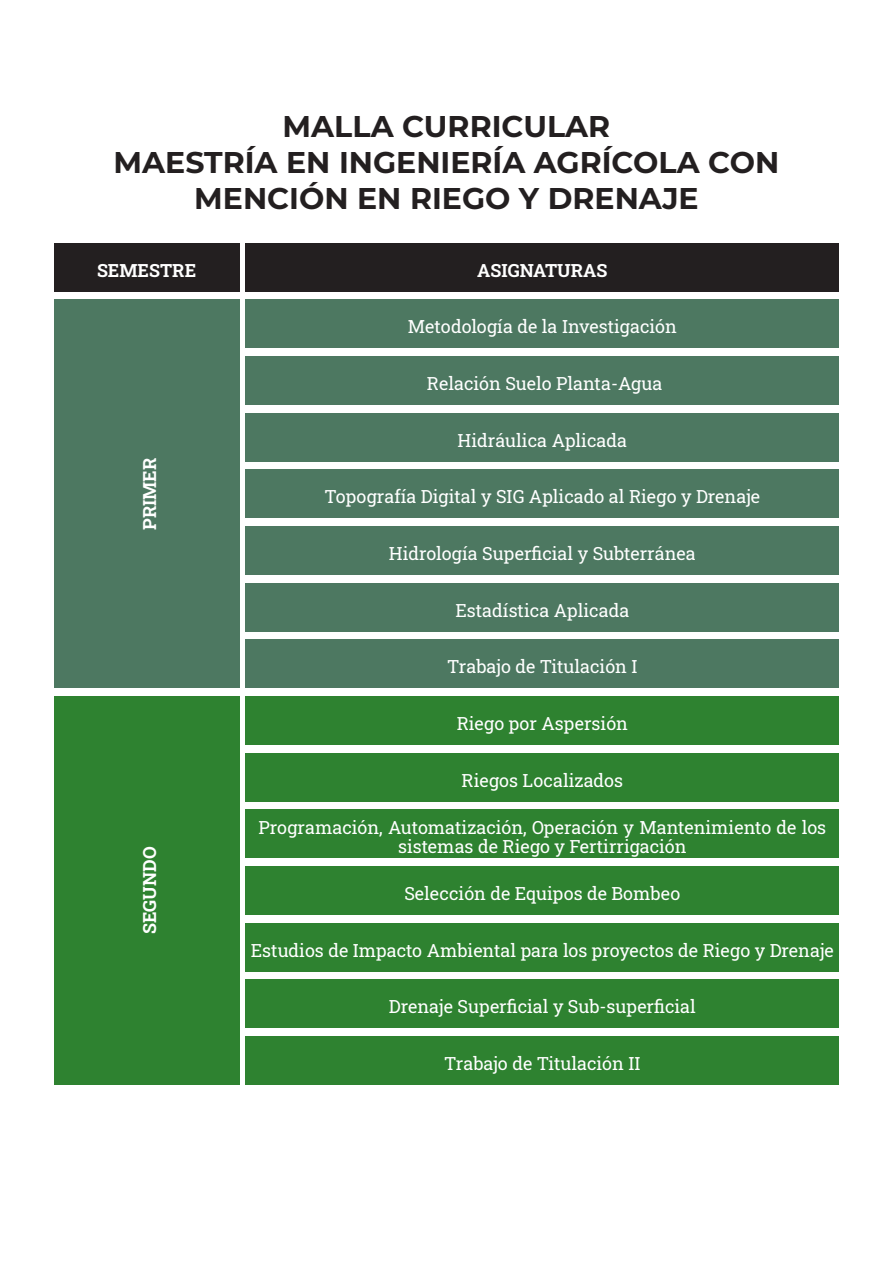
<style>
.page{position:relative;width:893px;height:1263px;background:#fff}
.page>*{position:absolute;margin:0;border:0;box-sizing:border-box;transform-origin:0 0}
.t1{font:700 30px/36px "Montserrat";color:#231f20;text-align:center}
.t2{font:18px/18.6px "Roboto Slab";color:#fff;text-align:center}
.t3{font:700 18px "Roboto Slab";color:#fff}
</style>
<div class="page">
<div style="left:246px;top:243px;width:593px;height:49px;background:#231f20"></div>
<div style="left:246px;top:300px;width:593px;height:48px;background:#4d7861"></div>
<div style="left:246px;top:640px;width:593px;height:48px;background:#4d7861"></div>
<div style="left:246px;top:470px;width:593px;height:48px;background:#4d7861"></div>
<div style="left:246px;top:810px;width:593px;height:48px;background:#2e8230"></div>
<div style="left:246px;top:356px;width:593px;height:49px;background:#4d7861"></div>
<div style="left:246px;top:696px;width:593px;height:49px;background:#2e8230"></div>
<div style="left:246px;top:526px;width:593px;height:49px;background:#4d7861"></div>
<div style="left:246px;top:866px;width:593px;height:49px;background:#2e8230"></div>
<div style="left:246px;top:980px;width:593px;height:48px;background:#2e8230"></div>
<div style="left:246px;top:413px;width:593px;height:48px;background:#4d7861"></div>
<div style="left:246px;top:753px;width:593px;height:48px;background:#2e8230"></div>
<div style="left:246px;top:583px;width:593px;height:48px;background:#4d7861"></div>
<div style="left:246px;top:923px;width:593px;height:48px;background:#2e8230"></div>
<div style="left:246px;top:1036px;width:593px;height:49px;background:#2e8230"></div>
<div style="left:54px;top:243px;width:185px;height:49px;background:#231f20"></div>
<div style="left:54px;top:300px;width:185px;height:388px;background:#4d7861"></div>
<div style="left:54px;top:696px;width:185px;height:389px;background:#2e8230"></div>
<p class="t1" style="left:283px;top:107px;width:329px">MALLA CURRICULAR</p>
<p class="t1" style="left:114px;top:143px;width:667px">MAESTRÍA EN INGENIERÍA AGRÍCOLA CON<br>MENCIÓN EN RIEGO Y DRENAJE</p>
<p class="t3" style="left:97px;top:258px;width:101px">SEMESTRE</p>
<p class="t3" style="left:137px;top:530px;width:74px;rotate:-90deg">PRIMER</p>
<p class="t3" style="left:137px;top:934px;width:89px;rotate:-90deg">SEGUNDO</p>
<p class="t3" style="left:477px;top:258px;width:132px">ASIGNATURAS</p>
<p class="t2" style="left:408px;top:317px;width:270px">Metodología de la Investigación</p>
<p class="t2" style="left:427px;top:374px;width:237px">Relación Suelo Planta-Agua</p>
<p class="t2" style="left:457px;top:430px;width:171px">Hidráulica Aplicada</p>
<p class="t2" style="left:324px;top:487px;width:437px">Topografía Digital y SIG Aplicado al Riego y Drenaje</p>
<p class="t2" style="left:389px;top:544px;width:308px">Hidrología Superficial y Subterránea</p>
<p class="t2" style="left:455px;top:600px;width:175px">Estadística Aplicada</p>
<p class="t2" style="left:447px;top:657px;width:192px">Trabajo de Titulación I</p>
<p class="t2" style="left:457px;top:714px;width:173px">Riego por Aspersión</p>
<p class="t2" style="left:462px;top:770px;width:163px">Riegos Localizados</p>
<p class="t2" style="left:258px;top:818px;width:569px">Programación, Automatización, Operación y Mantenimiento de los sistemas de Riego y Fertirrigación</p>
<p class="t2" style="left:404px;top:884px;width:277px">Selección de Equipos de Bombeo</p>
<p class="t2" style="left:251px;top:940px;width:585px">Estudios de Impacto Ambiental para los proyectos de Riego y Drenaje</p>
<p class="t2" style="left:389px;top:997px;width:308px">Drenaje Superficial y Sub-superficial</p>
<p class="t2" style="left:444px;top:1054px;width:198px">Trabajo de Titulación II</p>
</div>
